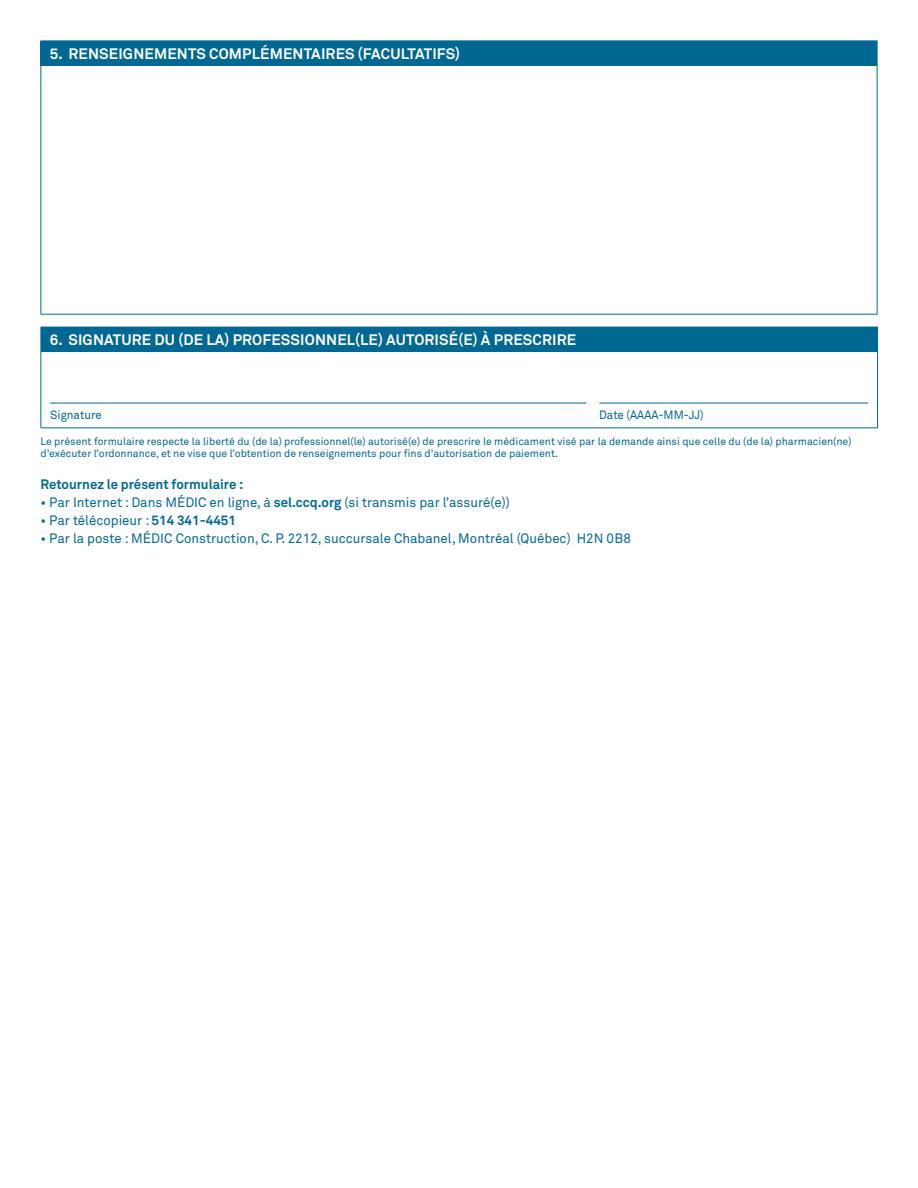
<style>
.page{position:relative;width:918px;height:1188px;background:#fff}
.page>*{position:absolute;margin:0;border:0;box-sizing:border-box;transform-origin:0 0}
.t1{font:700 15px "Akkurat Pro";letter-spacing:.01em;color:#fff}
.t2{font:13.5px "Akkurat Pro";color:#006892}
.t3{font:700 13.5px "Akkurat Pro";color:#006892}
.t4{font:12px "Akkurat Pro";color:#006892;scale:.96 1}
.t5{font:10.5px/12px "Akkurat Pro";color:#006892}
.s1{font-weight:700}
</style>
<div class="page">
<div style="left:41px;top:327px;width:837px;height:25px;background:#006892"></div>
<svg style="left:40px;top:327px;width:1px;height:24px"></svg>
<hr style="left:40px;top:351px;width:838px;height:1px;background:#006892">
<hr style="left:40px;top:352px;width:1px;height:75px;background:#006892">
<hr style="left:877px;top:352px;width:1px;height:75px;background:#006892">
<hr style="left:40px;top:427px;width:838px;height:1px;background:#006892">
<hr style="left:50px;top:403px;width:536px;height:1px;background:#006892">
<hr style="left:599px;top:403px;width:269px;height:1px;background:#006892">
<div style="left:41px;top:41px;width:836px;height:24px;background:#006892"></div>
<hr style="left:40px;top:40px;width:838px;height:1px;background:#006892">
<svg style="left:40px;top:41px;width:1px;height:24px"></svg>
<svg style="left:877px;top:41px;width:1px;height:24px"></svg>
<hr style="left:40px;top:65px;width:838px;height:1px;background:#006892">
<hr style="left:40px;top:66px;width:1px;height:248px;background:#006892">
<hr style="left:877px;top:66px;width:1px;height:248px;background:#006892">
<hr style="left:40px;top:314px;width:838px;height:1px;background:#006892">
<h1 class="t1" style="left:50px;top:44px;width:412px">5. RENSEIGNEMENTS COMPLÉMENTAIRES (FACULTATIFS)</h1>
<h1 class="t1" style="left:50px;top:330px;width:528px">6. SIGNATURE DU (DE LA) PROFESSIONNEL(LE) AUTORISÉ(E) À PRESCRIRE</h1>
<p class="t4" style="left:50px;top:407px;width:55px">Signature</p>
<p class="t4" style="left:599px;top:407px;width:110px">Date (AAAA-MM-JJ)</p>
<p class="t5" style="left:40px;top:435px;width:813px">Le présent formulaire respecte la liberté du (de la) professionnel(le) autorisé(e) de prescrire le médicament visé par la demande ainsi que celle du (de la) pharmacien(ne) d’exécuter l’ordonnance, et ne vise que l’obtention de renseignements pour fins d’autorisation de paiement.</p>
<p class="t3" style="left:40px;top:476px;width:204px">Retournez le présent formulaire :</p>
<p class="t2" style="left:40px;top:494px;width:471px">• Par Internet : Dans MÉDIC en ligne, à <span class="s1">sel.ccq.org</span> (si transmis par l’assuré(e))</p>
<p class="t2" style="left:40px;top:512px;width:197px">• Par télécopieur : <span class="s1">514 341-4451</span></p>
<p class="t2" style="left:40px;top:530px;width:592px">• Par la poste : MÉDIC Construction, C. P. 2212, succursale Chabanel, Montréal (Québec) H2N 0B8</p>
</div>
